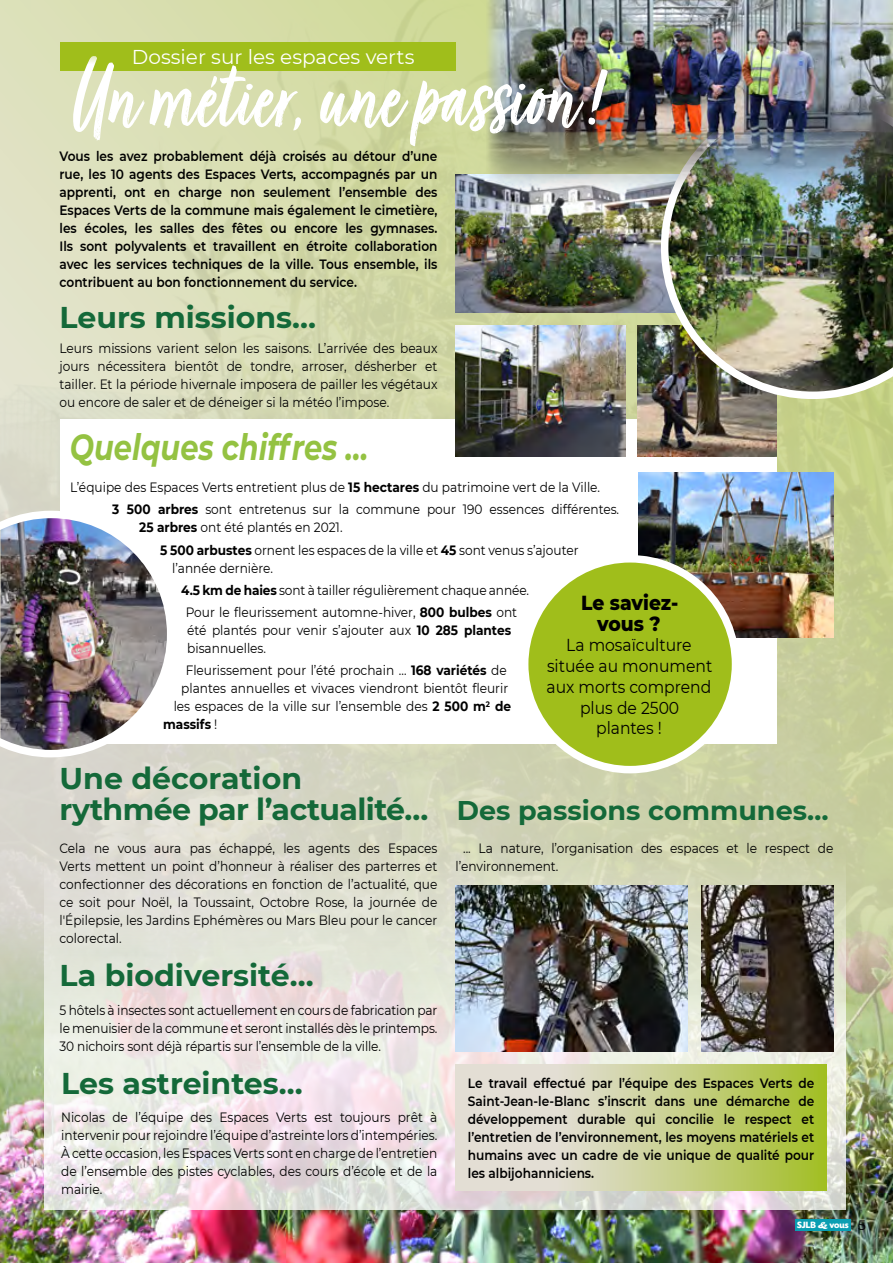
<style>
.page{position:relative;width:893px;height:1263px;background:#fff}
.page>*{position:absolute;margin:0;border:0;box-sizing:border-box;transform-origin:0 0}
.t1{font:105px "Turbinado Bold Pro";color:#fff;scale:.8 1}
.t2{font:italic 700 36px "Montserrat";color:#94c242;scale:.8 1}
.t3{font:700 30px/31.5px "Montserrat";color:#146939}
.t4{font:700 27px "Montserrat";color:#146939}
.t5{font:800 20.7px/20.7px "Montserrat";color:#000;text-align:center;scale:.9 1}
.t6{font:19.95px "Montserrat";color:#fff}
.t7{font:17.25px/20.7px "Montserrat";color:#000;text-align:center;scale:.9 1}
.t8{font:13.5px/18px "Montserrat";color:#000;text-align:justify;scale:.9 1}
.t9{font:600 13.5px/18px "Montserrat";color:#000;text-align:justify;scale:.9 1}
.t10{font:700 13.5px "Montserrat";color:#000;scale:.9 1}
.t11{font:700 9.6px "Today SHOP";color:#fff}
.s1{font-weight:700}
.s2{font-weight:400}
.s3{font-family:"Sarina";font-weight:400;font-size:9px}
.s4{font-family:"Montserrat";font-weight:400;font-size:13.65px;color:#000}
</style>
<div class="page">
<img style="left:0;top:0;width:893px;height:907px">
<div style="left:60px;top:419px;width:716px;height:324px;background:#fff"></div>
<img style="left:0;top:907px;width:893px;height:356px">
<div style="left:60px;top:43px;width:395px;height:28px;background:#a0be1b"></div>
<img style="left:455px;top:326px;width:170px;height:130px">
<img style="left:455px;top:175px;width:206px;height:137px">
<img style="left:0;top:511px;width:174px;height:246px">
<img style="left:638px;top:326px;width:138px;height:130px">
<svg style="left:44px;top:851px;width:801px;height:359px;background:#e5e2da"></svg>
<svg style="left:455px;top:1064px;width:372px;height:127px;background:#ccd297"></svg>
<img style="left:638px;top:472px;width:195px;height:166px">
<img style="left:701px;top:885px;width:132px;height:166px">
<img style="left:455px;top:885px;width:233px;height:166px">
<div style="left:525px;top:559px;width:210px;height:211px;background:#a0be1b;border-radius:50%"></div>
<div style="left:521px;top:555px;width:218px;height:218px;border:8px solid #fff;border-radius:50%"></div>
<img style="left:661px;top:198px;width:232px;height:201px">
<img style="left:487px;top:0;width:406px;height:198px">
<div style="left:795px;top:1220px;width:55px;height:11px;background:#0a9eb2"></div>
<h3 class="t6" style="left:132px;top:43px;width:284px">Dossier sur les espaces verts</h3>
<h1 class="t1" style="left:73px;top:42px;width:662px">Un métier, une passion !</h1>
<p class="t9" style="left:60px;top:146px;width:421px">Vous les avez probablement déjà croisés au détour d’une rue, les 10 agents des Espaces Verts, accompagnés par un apprenti, ont en charge non seulement l’ensemble des Espaces Verts de la commune mais également le cimetière, les écoles, les salles des fêtes ou encore les gymnases.<br>Ils sont polyvalents et travaillent en étroite collaboration avec les services techniques de la ville. Tous ensemble, ils contribuent au bon fonctionnement du service.</p>
<h3 class="t3" style="left:60px;top:300px;width:258px">Leurs missions…</h3>
<p class="t8" style="left:60px;top:339px;width:421px">Leurs missions varient selon les saisons. L’arrivée des beaux jours nécessitera bientôt de tondre, arroser, désherber et tailler. Et la période hivernale imposera de pailler les végétaux ou encore de saler et de déneiger si la météo l’impose.</p>
<h2 class="t2" style="left:70px;top:422px;width:375px">Quelques chiffres …</h2>
<p class="t8" style="left:112px;top:476px;width:565px;line-height:22.2px;text-indent:-42px">L’équipe des Espaces Verts entretient plus de <span class="s1">15 hectares</span> du patrimoine vert de la Ville.<br><span class="s1">3 500 arbres</span> sont entretenus sur la commune pour 190 essences différentes.</p>
<p class="t8" style="left:160px;top:516px;width:466px;line-height:22.2px;text-indent:-21px"><span class="s1">25 arbres</span> ont été plantés en 2021.<br><span class="s1">5 500 arbustes</span> ornent les espaces de la ville et <span class="s1">45</span> sont venus s’ajouter</p>
<p class="t8" style="left:172px;top:558px;width:114px">l’année dernière.</p>
<p class="t8" style="left:181px;top:581px;width:388px"><span class="s1">4.5 km de haies</span> sont à tailler régulièrement chaque année.</p>
<p class="t8" style="left:186px;top:603px;width:370px">Pour le fleurissement automne-hiver, <span class="s1">800 bulbes</span> ont</p>
<p class="t8" style="left:187px;top:621px;width:361px">été plantés pour venir s’ajouter aux <span class="s1">10 285 plantes </span>bisannuelles.</p>
<p class="t8" style="left:186px;top:661px;width:358px">Fleurissement pour l’été prochain … <span class="s1">168 variétés</span> de</p>
<p class="t8" style="left:181px;top:679px;width:365px">plantes annuelles et vivaces viendront bientôt fleurir</p>
<p class="t8" style="left:174px;top:697px;width:376px">les espaces de la ville sur l’ensemble des <span class="s1">2 500 m</span><sup>2</sup> <span class="s1">de</span></p>
<p class="t10" style="left:163px;top:715px;width:62px">massifs <span class="s2">!</span></p>
<h3 class="t5" style="left:581px;top:591px;width:110px">Le saviez&shy;vous ?</h3>
<p class="t7" style="left:546px;top:634px;width:186px">La mosaïculture située au monument aux morts comprend plus de 2500<br>plantes !</p>
<h3 class="t3" style="left:60px;top:760px;width:370px">Une décoration rythmée par l’actualité…</h3>
<p class="t8" style="left:60px;top:838px;width:421px">Cela ne vous aura pas échappé, les agents des Espaces Verts mettent un point d’honneur à réaliser des parterres et confectionner des décorations en fonction de l’actualité, que ce soit pour Noël, la Toussaint, Octobre Rose, la journée de l'Épilepsie, les Jardins Ephémères ou Mars Bleu pour le cancer colorectal.</p>
<h3 class="t3" style="left:60px;top:958px;width:256px">La biodiversité…</h3>
<p class="t8" style="left:60px;top:1001px;width:421px">5 hôtels à insectes sont actuellement en cours de fabrication par le menuisier de la commune et seront installés dès le printemps.<br>30 nichoirs sont déjà répartis sur l’ensemble de la ville.</p>
<h3 class="t3" style="left:61px;top:1066px;width:243px">Les astreintes…</h3>
<p class="t8" style="left:61px;top:1108px;width:420px">Nicolas de l’équipe des Espaces Verts est toujours prêt à intervenir pour rejoindre l’équipe d’astreinte lors d’intempéries.<br>À cette occasion, les Espaces Verts sont en charge de l’entretien de l’ensemble des pistes cyclables, des cours d’école et de la mairie.</p>
<h3 class="t4" style="left:457px;top:791px;width:373px">Des passions communes…</h3>
<p class="t8" style="left:455px;top:838px;width:421px;text-indent:8px">... La nature, l’organisation des espaces et le respect de l’environnement.</p>
<p class="t9" style="left:468px;top:1073px;width:386px">Le travail effectué par l’équipe des Espaces Verts de Saint-Jean-le-Blanc s’inscrit dans une démarche de développement durable qui concilie le respect et l’entretien de l’environnement, les moyens matériels et humains avec un cadre de vie unique de qualité pour les albijohanniciens.</p>
<p class="t11" style="left:797px;top:1220px;width:70px">SJLB <span class="s3">&amp;</span> vous <span class="s4">5</span></p>
</div>
